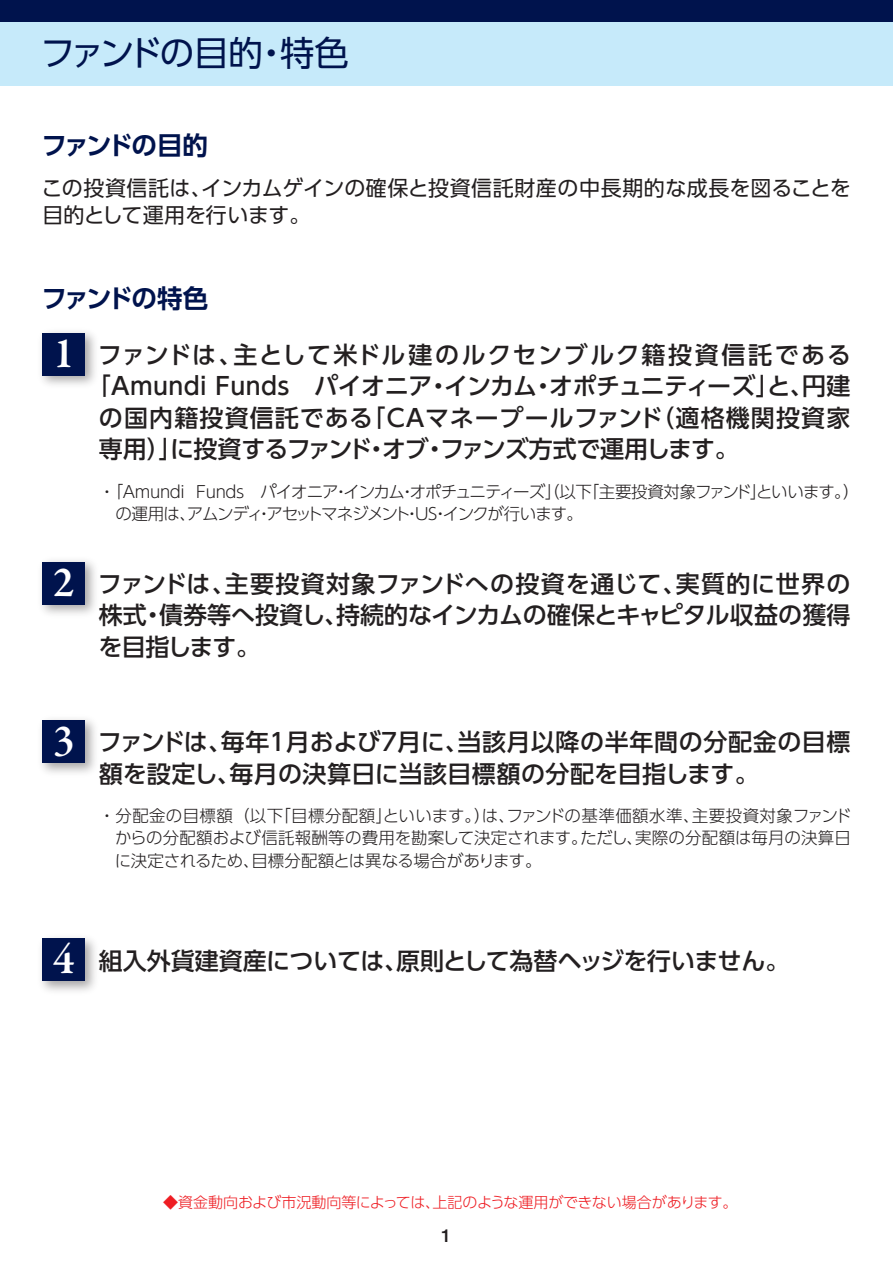
<style>
.page{position:relative;width:893px;height:1263px;background:#fff}
.page>*{position:absolute;margin:0;border:0;box-sizing:border-box;transform-origin:0 0}
.t1{font:600 43.95px "Garamond Premr Pro";color:#fff}
.t2{font:34.5px "UD Shin Go Pro";letter-spacing:-.07em;color:#00134d}
.t3{font:700 25.5px "UD Shin Go Pro De";letter-spacing:-.085em;color:#00134d}
.t4{font:500 24px/31.5px "UD Shin Go Pro";color:#231f20;text-align:justify}
.t5{font:500 24px "UD Shin Go Pro";letter-spacing:.045em;color:#231f20}
.t6{font:500 24px "UD Shin Go Pro";letter-spacing:.065em;color:#231f20}
.t7{font:500 24px "UD Shin Go Pro";letter-spacing:-.04em;color:#231f20}
.t8{font:21px/27px "UD Shin Go Pro";letter-spacing:.005em;color:#231f20}
.t9{font:500 18px "Helvetica Neue LT Std";color:#231f20}
.t10{font:300 16.5px/22.5px "UD Shin Go Pro";letter-spacing:-.04em;color:#231f20;text-align:justify}
.t11{font:300 16.5px/22.5px "UD Shin Go Pro";letter-spacing:-.065em;color:#231f20}
.t12{font:300 15px "UD Shin Go Pro";letter-spacing:-.01em;color:#ee1d23}
.s1{font-family:"Garamond Premr Pro";font-weight:600;font-size:43.95px;color:#fff}
</style>
<div class="page">
<div style="left:0;top:0;width:893px;height:85px;background:#c6eafa"></div>
<div style="left:0;top:0;width:893px;height:21px;background:#00134d"></div>
<img style="left:41px;top:332px;width:54px;height:53px">
<div style="left:43px;top:333px;width:42px;height:43px;background:#00134d"></div>
<img style="left:41px;top:560px;width:54px;height:54px">
<div style="left:43px;top:562px;width:42px;height:42px;background:#00134d"></div>
<img style="left:41px;top:719px;width:54px;height:54px">
<div style="left:43px;top:720px;width:42px;height:43px;background:#00134d"></div>
<img style="left:41px;top:938px;width:54px;height:53px">
<div style="left:43px;top:939px;width:42px;height:42px;background:#00134d"></div>
<h2 class="t2" style="left:41px;top:25px;width:310px">ファンドの目的・特色</h2>
<p class="t3" style="left:41px;top:125px;width:168px">ファンドの目的</p>
<p class="t8" style="left:41px;top:174px;width:811px">この投資信託は、インカムゲインの確保と投資信託財産の中長期的な成長を図ることを目的として運用を行います。</p>
<p class="t3" style="left:41px;top:278px;width:168px">ファンドの特色</p>
<h1 class="t1" style="left:53px;top:327px;width:23px">1</h1>
<h1 class="t1" style="left:53px;top:556px;width:23px">2</h1>
<p class="t6" style="left:98px;top:335px;width:755px">ファンドは、主として米ドル建のルクセンブルク籍投資信託である</p>
<p class="t4" style="left:87px;top:370px;width:765px">「Amundi Funds　パイオニア・インカム・オポチュニティーズ」と、円建</p>
<p class="t5" style="left:99px;top:398px;width:753px">の国内籍投資信託である「ＣＡマネープールファンド（適格機関投資家</p>
<p class="t7" style="left:99px;top:430px;width:641px">専用）」に投資するファンド・オブ・ファンズ方式で運用します。</p>
<p class="t11" style="left:115px;top:480px;width:746px;text-indent:-16px">・「Amundi Funds　パイオニア・インカム・オポチュニティーズ」（以下「主要投資対象ファンド」といいます。）の運用は、アムンディ・アセットマネジメント・US・インクが行います。</p>
<p class="t4" style="left:98px;top:567px;width:754px">ファンドは、主要投資対象ファンドへの投資を通じて、実質的に世界の株式・債券等へ投資し、持続的なインカムの確保とキャピタル収益の獲得を目指します。</p>
<h1 class="t1" style="left:53px;top:714px;width:23px">3</h1>
<p class="t4" style="left:98px;top:726px;width:754px">ファンドは、毎年１月および７月に、当該月以降の半年間の分配金の目標額を設定し、毎月の決算日に当該目標額の分配を目指します。</p>
<p class="t10" style="left:115px;top:804px;width:738px;text-indent:-16px">・分配金の目標額（以下「目標分配額」といいます。）は、ファンドの基準価額水準、主要投資対象ファンドからの分配額および信託報酬等の費用を勘案して決定されます。ただし、実際の分配額は毎月の決算日に決定されるため、目標分配額とは異なる場合があります。</p>
<p class="t4" style="left:53px;top:944px;width:738px"><span class="s1">4</span> 組入外貨建資産については、原則として為替ヘッジを行いません。</p>
<p class="t12" style="left:163px;top:1190px;width:576px">◆資金動向および市況動向等によっては、上記のような運用ができない場合があります。</p>
<p class="t9" style="left:441px;top:1224px;width:12px">1</p>
</div>
